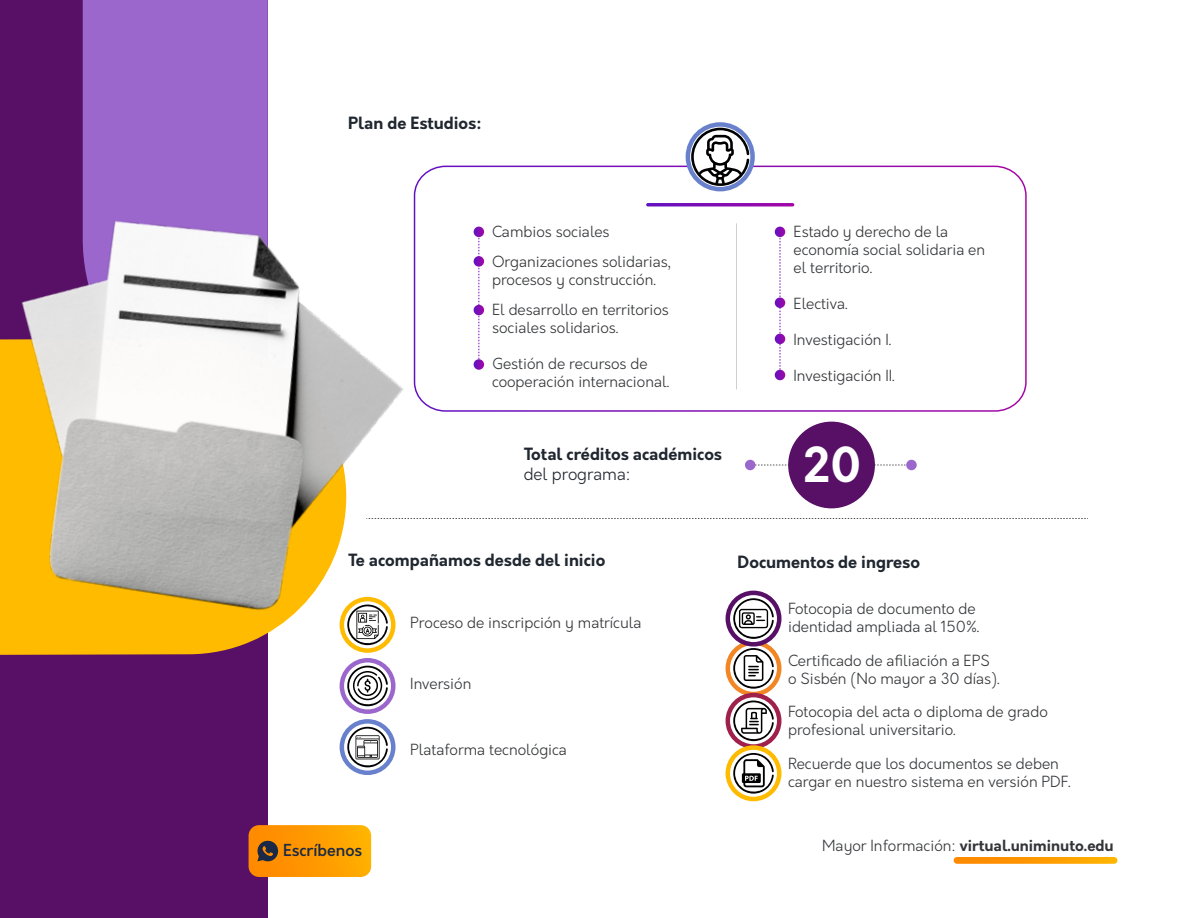
<style>
.page{position:relative;width:1188px;height:918px;background:#fff}
.page>*{position:absolute;margin:0;border:0;box-sizing:border-box;transform-origin:0 0}
.t1{font:700 47.1px "Orkney";color:#fff}
.t2{font:700 16.5px "Orkney";color:#202730}
.t3{font:300 16.5px "Orkney";color:#202730}
.t4{font:500 16.2px "Orkney";color:#1a2945}
.t5{font:300 15px/18px "Orkney";color:#333538}
.t6{font:700 15px "Orkney";color:#333538}
.s1{font-weight:300}
</style>
<div class="page">
<div style="left:0;top:0;width:268px;height:918px;background:#571066"></div>
<div style="left:83px;top:0;width:185px;height:170px;background:#9b67cd"></div>
<svg style="left:954px;top:857px;width:163px;height:7px"></svg>
<svg style="left:342px;top:660px;width:51px;height:52px"></svg>
<div style="left:340px;top:658px;width:56px;height:56px;border:4px solid #9b67cd;border-radius:50%"></div>
<svg style="left:347px;top:665px;width:41px;height:41px"></svg>
<svg style="left:342px;top:721px;width:51px;height:52px"></svg>
<div style="left:340px;top:719px;width:56px;height:56px;border:4px solid #6981cc;border-radius:50%"></div>
<svg style="left:347px;top:727px;width:41px;height:40px"></svg>
<svg style="left:728px;top:643px;width:51px;height:51px"></svg>
<div style="left:726px;top:640px;width:55px;height:56px;border:4px solid #f28625;border-radius:50%"></div>
<svg style="left:733px;top:648px;width:41px;height:41px"></svg>
<svg style="left:728px;top:695px;width:51px;height:52px"></svg>
<div style="left:726px;top:693px;width:55px;height:56px;border:4px solid #fff;border-radius:50%"></div>
<svg style="left:733px;top:700px;width:41px;height:41px"></svg>
<svg style="left:728px;top:748px;width:51px;height:51px"></svg>
<div style="left:726px;top:745px;width:55px;height:56px;border:4px solid #fb0;border-radius:50%"></div>
<svg style="left:733px;top:753px;width:41px;height:41px"></svg>
<svg style="left:728px;top:593px;width:51px;height:51px"></svg>
<div style="left:726px;top:591px;width:55px;height:56px;border:4px solid #571066;border-radius:50%"></div>
<svg style="left:733px;top:598px;width:41px;height:41px"></svg>
<svg style="left:646px;top:203px;width:148px;height:3px"></svg>
<svg style="left:249px;top:825px;width:122px;height:52px;background:#f29506"></svg>
<div style="left:414px;top:166px;width:613px;height:246px;border:2px solid #fff;border-radius:30px"></div>
<svg style="left:474px;top:227px;width:10px;height:143px"></svg>
<hr style="left:736px;top:223px;width:1px;height:167px;background:#333538">
<svg style="left:775px;top:227px;width:10px;height:153px"></svg>
<svg style="left:755px;top:465px;width:151px;height:1px"></svg>
<div style="left:788px;top:422px;width:87px;height:86px;background:#571066;border-radius:50%"></div>
<div style="left:906px;top:460px;width:11px;height:10px;background:#9b67cd;border-radius:50%"></div>
<div style="left:745px;top:460px;width:10px;height:10px;background:#9b67cd;border-radius:50%"></div>
<svg style="left:449px;top:518px;width:639px;height:1px"></svg>
<div style="left:686px;top:122px;width:69px;height:69px;border:4px solid #6981cc;border-radius:50%"></div>
<svg style="left:691px;top:128px;width:58px;height:58px"></svg>
<img style="left:0;top:170px;width:448px;height:489px">
<p class="t2" style="left:348px;top:112px;width:135px">Plan de Estudios:</p>
<p class="t5" style="left:492px;top:217px;width:180px;line-height:30px">Cambios sociales<br>Organizaciones solidarias,</p>
<p class="t5" style="left:492px;top:265px;width:178px;line-height:30px">procesos y construcción.<br>El desarrollo en territorios</p>
<p class="t5" style="left:492px;top:319px;width:128px">sociales solidarios.</p>
<p class="t5" style="left:492px;top:355px;width:179px">Gestión de recursos de cooperación internacional.</p>
<p class="t2" style="left:524px;top:443px;width:200px">Total créditos académicos</p>
<p class="t3" style="left:524px;top:463px;width:108px">del programa:</p>
<p class="t5" style="left:794px;top:223px;width:193px">Estado y derecho de la economía social solidaria en el territorio.</p>
<p class="t5" style="left:794px;top:295px;width:56px">Electiva.</p>
<p class="t5" style="left:794px;top:331px;width:99px">Investigación I.</p>
<p class="t5" style="left:794px;top:367px;width:103px">Investigación II.</p>
<h1 class="t1" style="left:803px;top:433px;width:60px">20</h1>
<p class="t2" style="left:348px;top:549px;width:259px">Te acompañamos desde del inicio</p>
<p class="t5" style="left:410px;top:614px;width:233px">Proceso de inscripción y matrícula</p>
<p class="t5" style="left:410px;top:675px;width:63px">Inversión</p>
<p class="t4" style="left:283px;top:839px;width:81px">Escríbenos</p>
<p class="t5" style="left:410px;top:741px;width:158px">Plataforma tecnológica</p>
<p class="t2" style="left:738px;top:551px;width:184px">Documentos de ingreso</p>
<p class="t5" style="left:788px;top:600px;width:193px">Fotocopia de documento de identidad ampliada al 150%.</p>
<p class="t5" style="left:788px;top:651px;width:213px">Certificado de afiliación a EPS o Sisbén (No mayor a 30 días).</p>
<p class="t5" style="left:788px;top:703px;width:261px">Fotocopia del acta o diploma de grado profesional universitario.</p>
<p class="t5" style="left:788px;top:755px;width:284px">Recuerde que los documentos se deben cargar en nuestro sistema en versión PDF.</p>
<p class="t6" style="left:822px;top:835px;width:293px"><span class="s1">Mayor Información:</span> virtual.uniminuto.edu</p>
</div>
